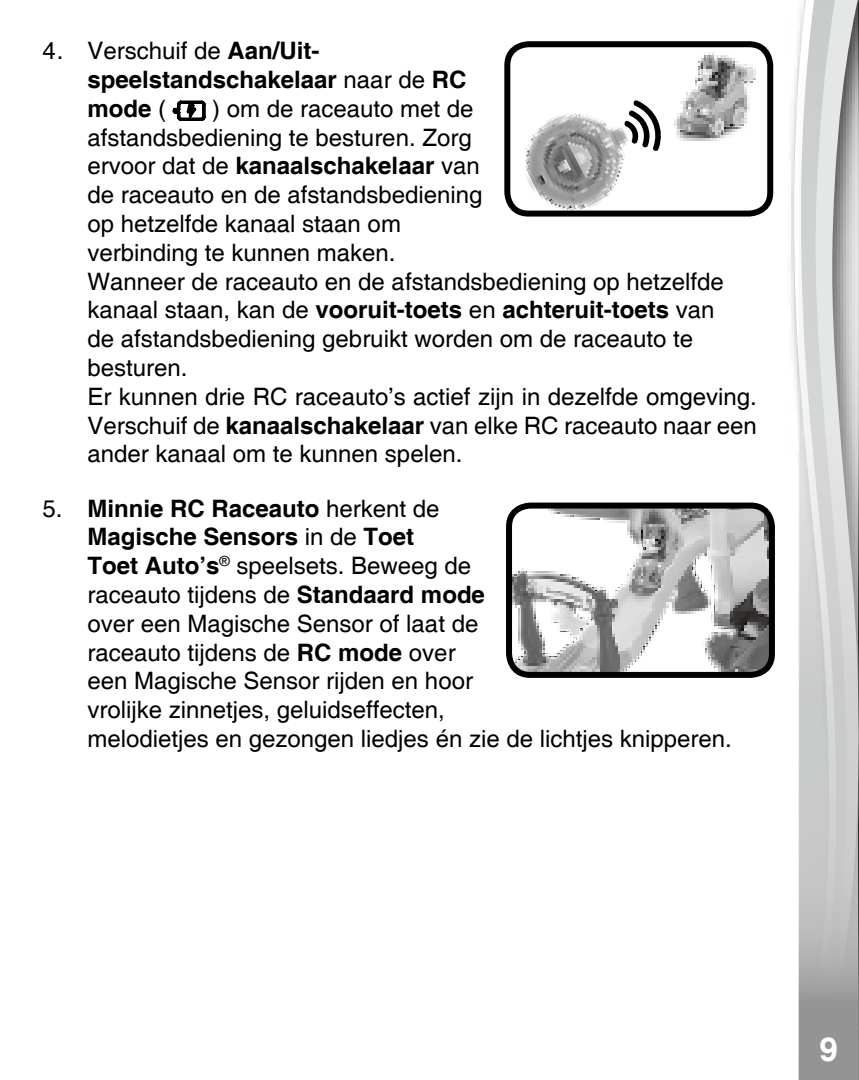
<style>
.page{position:relative;width:859px;height:1080px;background:#fff}
.page>*{position:absolute;margin:0;border:0;box-sizing:border-box;transform-origin:0 0}
.t1{font:700 33px "Helvetica";color:#fff}
.t2{font:24px/28.8px "Helvetica";color:#000}
.t3{font:700 24px/28.8px "Helvetica";color:#000}
.s1{font-weight:400}
.s2{font-weight:700}
.s3{font-weight:500}
.s4{font-size:27px}
.s5{font-style:inherit}
</style>
<div class="page">
<div style="left:787px;top:0;width:71px;height:1080px;background:#000;opacity:.75"></div>
<svg style="left:793px;top:0;width:6px;height:1080px"></svg>
<svg style="left:799px;top:0;width:59px;height:1080px;background:#c7c7c7"></svg>
<div style="left:741px;top:1029px;width:57px;height:51px;background:#fff"></div>
<img style="left:674px;top:52px;width:82px;height:89px">
<img style="left:511px;top:113px;width:114px;height:97px">
<div style="left:504px;top:41px;width:269px;height:176px;border:6px solid #000;border-radius:21px"></div>
<img style="left:513px;top:506px;width:255px;height:165px">
<div style="left:506px;top:503px;width:269px;height:175px;border:6px solid #000;border-radius:21px"></div>
<svg style="left:622px;top:100px;width:39px;height:51px"></svg>
<svg style="left:172px;top:100px;width:34px;height:21px"></svg>
<p class="t3" style="left:87px;top:38px;width:380px;text-indent:-45px"><span class="s1">4. Verschuif de</span> Aan/Uit&shy;speelstandschakelaar <span class="s1">naar de</span> RC mode <span class="s1">(</span></p>
<p class="t2" style="left:87px;top:96px;width:671px;text-indent:125px">) om de raceauto met de<br>afstandsbediening te besturen. Zorg<br>ervoor dat de <span class="s2">kanaalschakelaar</span> van<br>de raceauto en de afstandsbediening<br>op hetzelfde kanaal staan om<br>verbinding te kunnen maken.<br>Wanneer de raceauto en de afstandsbediening op hetzelfde kanaal staan, kan de <span class="s2">vooruit-toets</span> en <span class="s2">achteruit-toets</span> van<br>de afstandsbediening gebruikt worden om de raceauto te besturen.<br>Er kunnen drie RC raceauto’s actief zijn in dezelfde omgeving.<br>Verschuif de <span class="s2">kanaalschakelaar</span> van elke RC raceauto naar een ander kanaal om te kunnen spelen<span class="s3">.</span></p>
<p class="t2" style="left:87px;top:496px;width:646px;text-indent:-45px">5. <span class="s2">Minnie RC Raceauto</span> herkent de<br><span class="s2">Magische Sensors</span> in de <span class="s2">Toet<br>Toet Auto’s</span><sup>®</sup> speelsets. Beweeg de<br>raceauto tijdens de <span class="s2">Standaard mode<br></span>over een Magische Sensor of laat de<br>raceauto tijdens de <span class="s2">RC mode</span> over<br>een Magische Sensor rijden en hoor<br>vrolijke zinnetjes, geluidseffecten,<br>melodietjes en gezongen liedjes én zie de lichtjes knipperen.</p>
<h1 class="t1" style="left:820px;top:1028px;width:25px">9 <span class="s4">9</span><span class="s5">9</span></h1>
</div>
